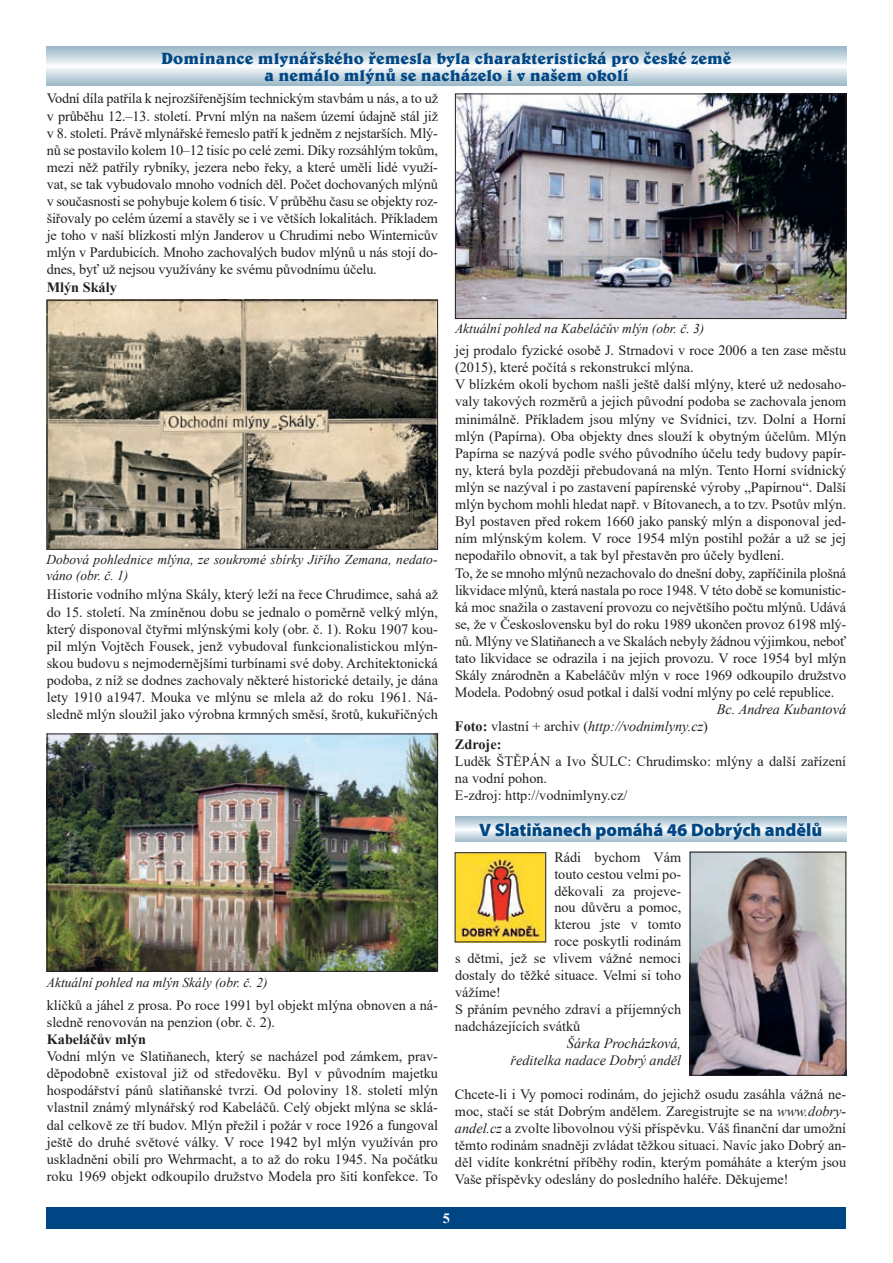
<style>
.page{position:relative;width:893px;height:1263px;background:#fff}
.page>*{position:absolute;margin:0;border:0;box-sizing:border-box;transform-origin:0 0}
.t1{font:900 18px "Myriad Pro";color:#004684}
.t2{font:700 16.5px/16.5px "Belwe AT";color:#004684;text-align:center}
.t3{font:14.25px/17.1px "Times New Roman";color:#231f20;text-align:justify}
.t4{font:italic 14.25px/17.1px "Times New Roman";color:#231f20}
.t5{font:700 14.25px "Times New Roman";color:#231f20}
.t6{font:700 14.25px "Times New Roman";color:#fff}
.t7{font:italic 13.5px/16.2px "Times New Roman";color:#231f20}
.s1{font-weight:700;font-style:normal}
.s2{font-style:normal}
.s3{font-style:italic}
</style>
<div class="page">
<div style="left:47px;top:1208px;width:799px;height:21px;background:#004684"></div>
<img style="left:49px;top:302px;width:387px;height:246px">
<div style="left:47px;top:300px;width:391px;height:250px;border:1px solid #231f20"></div>
<img style="left:49px;top:735px;width:387px;height:235px">
<div style="left:47px;top:733px;width:391px;height:239px;border:1px solid #231f20"></div>
<img style="left:457px;top:96px;width:387px;height:221px">
<div style="left:455px;top:94px;width:391px;height:225px;border:1px solid #231f20"></div>
<svg style="left:47px;top:47px;width:799px;height:38px;background:#cadae2"></svg>
<img style="left:692px;top:854px;width:152px;height:220px">
<div style="left:690px;top:852px;width:156px;height:224px;border:1px solid #231f20"></div>
<svg style="left:455px;top:816px;width:391px;height:26px;background:#c9d9e2"></svg>
<img style="left:457px;top:855px;width:87px;height:85px">
<p class="t2" style="left:161px;top:50px;width:572px">Dominance mlynářského řemesla byla charakteristická pro české země a nemálo mlýnů se nacházelo i v našem okolí</p>
<p class="t3" style="left:47px;top:90px;width:393px">Vodní díla patřila k nejrozšířenějším technickým stavbám u nás, a to už v průběhu 12.–13. století. První mlýn na našem území údajně stál již v 8. století. Právě mlynářské řemeslo patří k jedněm z nejstarších. Mlý&shy;nů se postavilo kolem 10–12 tisíc po celé zemi. Díky rozsáhlým tokům, mezi něž patřily rybníky, jezera nebo řeky, a které uměli lidé využí&shy;vat, se tak vybudovalo mnoho vodních děl. Počet dochovaných mlýnů v současnosti se pohybuje kolem 6 tisíc. V průběhu času se objekty roz&shy;šiřovaly po celém území a stavěly se i ve větších lokalitách. Příkladem je toho v naší blízkosti mlýn Janderov u Chrudimi nebo Winternicův mlýn v Pardubicích. Mnoho zachovalých budov mlýnů u nás stojí do&shy;dnes, byť už nejsou využívány ke svému původnímu účelu.</p>
<p class="t5" style="left:47px;top:276px;width:72px">Mlýn Skály</p>
<p class="t7" style="left:46px;top:551px;width:393px">Dobová pohlednice mlýna, ze soukromé sbírky Jiřího Zemana, nedato&shy;váno (obr. č. 1)</p>
<p class="t3" style="left:47px;top:586px;width:393px">Historie vodního mlýna Skály, který leží na řece Chrudimce, sahá až do 15. století. Na zmíněnou dobu se jednalo o poměrně velký mlýn, který disponoval čtyřmi mlýnskými koly (obr. č. 1). Roku 1907 kou&shy;pil mlýn Vojtěch Fousek, jenž vybudoval funkcionalistickou mlýn&shy;skou budovu s nejmodernějšími turbínami své doby. Architektonická podoba, z níž se dodnes zachovaly některé historické detaily, je dána lety 1910 a1947. Mouka ve mlýnu se mlela až do roku 1961. Ná&shy;sledně mlýn sloužil jako výrobna krmných směsí, šrotů, kukuřičných</p>
<p class="t7" style="left:47px;top:974px;width:222px">Aktuální pohled na mlýn Skály (obr. č. 2)</p>
<p class="t3" style="left:47px;top:996px;width:393px">klíčků a jáhel z prosa. Po roce 1991 byl objekt mlýna obnoven a ná&shy;sledně renovován na penzion (obr. č. 2).</p>
<p class="t5" style="left:47px;top:1029px;width:101px">Kabeláčův mlýn</p>
<p class="t3" style="left:47px;top:1047px;width:393px">Vodní mlýn ve Slatiňanech, který se nacházel pod zámkem, prav&shy;děpodobně existoval již od středověku. Byl v původním majetku hospodářství pánů slatiňanské tvrzi. Od poloviny 18. století mlýn vlastnil známý mlynářský rod Kabeláčů. Celý objekt mlýna se sklá&shy;dal celkově ze tří budov. Mlýn přežil i požár v roce 1926 a fungoval ještě do druhé světové války. V roce 1942 byl mlýn využíván pro uskladnění obilí pro Wehrmacht, a to až do roku 1945. Na počátku roku 1969 objekt odkoupilo družstvo Modela pro šití konfekce. To</p>
<p class="t7" style="left:455px;top:320px;width:251px">Aktuální pohled na Kabeláčův mlýn (obr. č. 3)</p>
<p class="t3" style="left:455px;top:341px;width:393px;text-align:left">jej prodalo fyzické osobě J. Strnadovi v roce 2006 a ten zase městu (2015), které počítá s rekonstrukcí mlýna.<br>V blízkém okolí bychom našli ještě další mlýny, které už nedosaho&shy;valy takových rozměrů a jejich původní podoba se zachovala jenom minimálně. Příkladem jsou mlýny ve Svídnici, tzv. Dolní a Horní mlýn (Papírna). Oba objekty dnes slouží k obytným účelům. Mlýn Papírna se nazývá podle svého původního účelu tedy budovy papír&shy;ny, která byla později přebudovaná na mlýn. Tento Horní svídnický mlýn se nazýval i po zastavení papírenské výroby „Papírnou“. Další mlýn bychom mohli hledat např. v Bítovanech, a to tzv. Psotův mlýn.<br>Byl postaven před rokem 1660 jako panský mlýn a disponoval jed&shy;ním mlýnským kolem. V roce 1954 mlýn postihl požár a už se jej nepodařilo obnovit, a tak byl přestavěn pro účely bydlení.<br>To, že se mnoho mlýnů nezachovalo do dnešní doby, zapříčinila plošná likvidace mlýnů, která nastala po roce 1948. V této době se komunistic&shy;ká moc snažila o zastavení provozu co největšího počtu mlýnů. Udává se, že v Československu byl do roku 1989 ukončen provoz 6198 mlý&shy;nů. Mlýny ve Slatiňanech a ve Skalách nebyly žádnou výjimkou, neboť tato likvidace se odrazila i na jejich provozu. V roce 1954 byl mlýn Skály znárodněn a Kabeláčův mlýn v roce 1969 odkoupilo družstvo Modela. Podobný osud potkal i další vodní mlýny po celé republice.</p>
<p class="t4" style="left:717px;top:701px;width:131px">Bc. Andrea Kubantová</p>
<p class="t4" style="left:455px;top:718px;width:254px"><span class="s1">Foto:</span> <span class="s2">vlastní + archiv (</span>http://vodnimlyny.cz<span class="s2">)<br></span><span class="s1">Zdroje:</span></p>
<p class="t3" style="left:455px;top:752px;width:393px;text-align:left">Luděk ŠTĚPÁN a Ivo ŠULC: Chrudimsko: mlýny a další zařízení na vodní pohon.<br>E-zdroj: http://vodnimlyny.cz/</p>
<p class="t1" style="left:479px;top:818px;width:345px">V Slatiňanech pomáhá 46 Dobrých andělů</p>
<p class="t3" style="left:554px;top:848px;width:128px">Rádi bychom Vám</p>
<p class="t3" style="left:554px;top:865px;width:128px">touto cestou velmi po-</p>
<p class="t3" style="left:554px;top:882px;width:128px">děkovali za projeve-</p>
<p class="t3" style="left:554px;top:899px;width:128px">nou důvěru a pomoc,</p>
<p class="t3" style="left:554px;top:916px;width:128px">kterou jste v tomto</p>
<p class="t3" style="left:554px;top:932px;width:128px">roce poskytli rodinám</p>
<p class="t3" style="left:455px;top:949px;width:228px">s dětmi, jež se vlivem vážné nemoci</p>
<p class="t3" style="left:455px;top:966px;width:228px">dostaly do těžké situace. Velmi si toho</p>
<p class="t3" style="left:455px;top:983px;width:47px">vážíme!</p>
<p class="t3" style="left:455px;top:1000px;width:228px">S přáním pevného zdraví a příjemných</p>
<p class="t3" style="left:455px;top:1017px;width:127px">nadcházejících svátků</p>
<p class="t4" style="left:511px;top:1034px;width:172px;text-align:right">Šárka Procházková,<br>ředitelka nadace Dobrý anděl</p>
<p class="t3" style="left:455px;top:1085px;width:393px">Chcete-li i Vy pomoci rodinám, do jejichž osudu zasáhla vážná ne&shy;moc, stačí se stát Dobrým andělem. Zaregistrujte se na <span class="s3">www.dobry&shy;andel.cz</span> a zvolte libovolnou výši příspěvku. Váš finanční dar umožní těmto rodinám snadněji zvládat těžkou situaci. Navíc jako Dobrý an&shy;děl vidíte konkrétní příběhy rodin, kterým pomáháte a kterým jsou Vaše příspěvky odeslány do posledního haléře. Děkujeme!</p>
<p class="t6" style="left:443px;top:1208px;width:9px">5</p>
</div>
